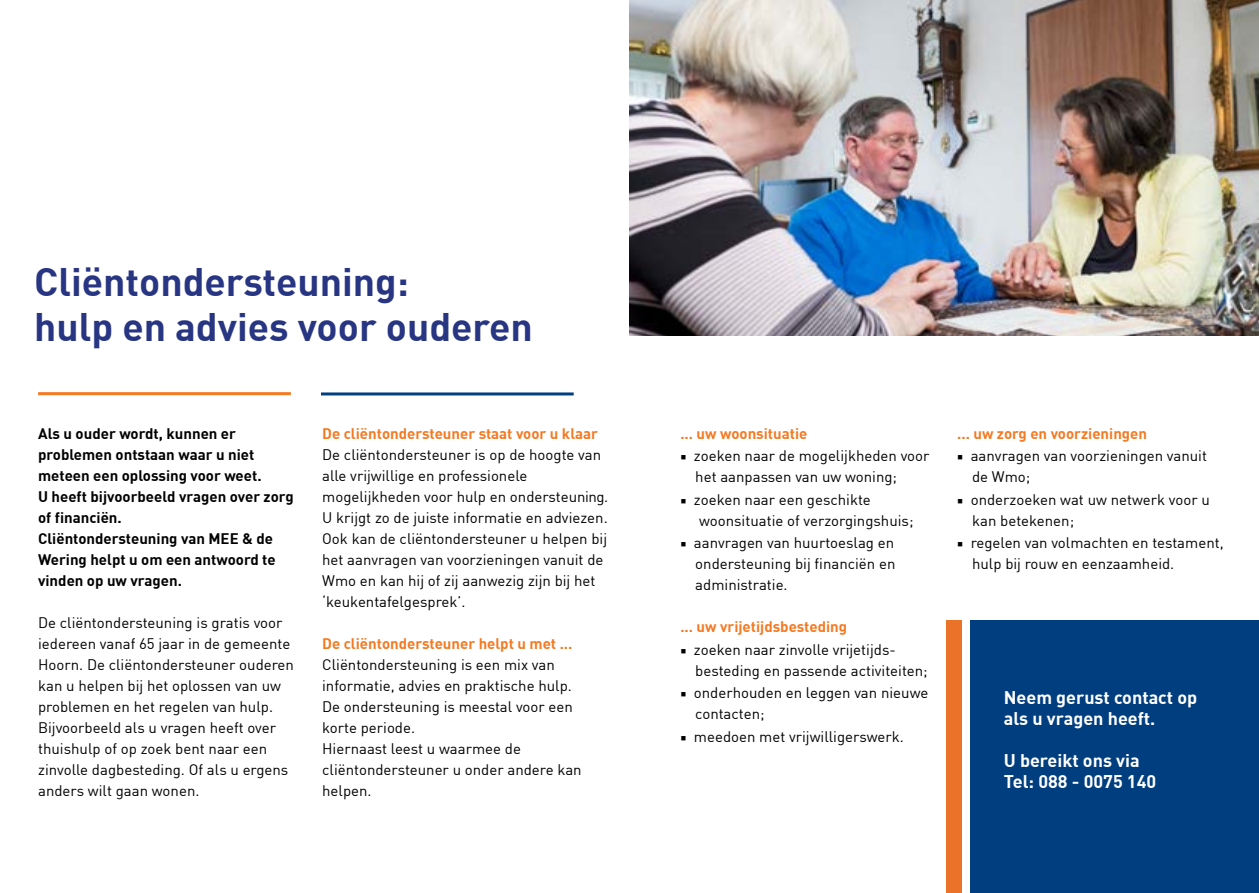
<style>
.page{position:relative;width:1259px;height:893px;background:#fff}
.page>*{position:absolute;margin:0;border:0;box-sizing:border-box;transform-origin:0 0}
.t1{font:700 39px/45px "DIN";color:#283583}
.t2{font:700 18px/21px "DIN";color:#fff}
.t3{font:15px/21px "DIN";color:#000}
.t4{font:700 15px/21px "DIN";color:#000}
.t5{font:700 15px "DIN";color:#f47921}
.s1{font-family:"Minion Pro"}
</style>
<div class="page">
<hr style="left:38px;top:392px;width:253px;height:3px;background:#f47921">
<hr style="left:321px;top:392px;width:253px;height:3px;background:#013e80">
<div style="left:971px;top:621px;width:288px;height:272px;background:#013e80"></div>
<div style="left:946px;top:621px;width:16px;height:272px;background:#ea7229"></div>
<img style="left:629px;top:0;width:630px;height:335px">
<h1 class="t1" style="left:34px;top:257px;width:500px">Cliëntondersteuning:<br>hulp en advies voor ouderen</h1>
<p class="t4" style="left:38px;top:422px;width:257px">Als u ouder wordt, kunnen er problemen ontstaan waar u niet meteen een oplossing voor weet.<br>U heeft bijvoorbeeld vragen over zorg of financiën.<br>Cliëntondersteuning van MEE &amp; de<br>Wering helpt u om een antwoord te vinden op uw vragen.</p>
<p class="t3" style="left:38px;top:612px;width:257px">De cliëntondersteuning is gratis voor iedereen vanaf 65 jaar in de gemeente Hoorn. De cliëntondersteuner ouderen kan u helpen bij het oplossen van uw problemen en het regelen van hulp.<br>Bijvoorbeeld als u vragen heeft over thuishulp of op zoek bent naar een zinvolle dagbesteding. Of als u ergens anders wilt gaan wonen.</p>
<p class="t5" style="left:322px;top:423px;width:277px">De cliëntondersteuner staat voor u klaar</p>
<p class="t3" style="left:322px;top:444px;width:287px">De cliëntondersteuner is op de hoogte van alle vrijwillige en professionele mogelijkheden voor hulp en ondersteuning.<br>U krijgt zo de juiste informatie en adviezen.<br>Ook kan de cliëntondersteuner u helpen bij het aanvragen van voorzieningen vanuit de Wmo en kan hij of zij aanwezig zijn bij het ‘keukentafelgesprek’.</p>
<p class="t5" style="left:322px;top:633px;width:252px">De cliëntondersteuner helpt u met ...</p>
<p class="t3" style="left:322px;top:654px;width:261px">Cliëntondersteuning is een mix van informatie, advies en praktische hulp.<br>De ondersteuning is meestal voor een korte periode.<br>Hiernaast leest u waarmee de cliëntondersteuner u onder andere kan helpen.</p>
<p class="t5" style="left:680px;top:423px;width:129px">... uw woonsituatie</p>
<p class="t3" style="left:695px;top:445px;width:236px;text-indent:-15px"><span class="s1">■</span> zoeken naar de mogelijkheden voor het aanpassen van uw woning;</p>
<p class="t3" style="left:699px;top:489px;width:216px;text-indent:-19px"><span class="s1">■</span> zoeken naar een geschikte woonsituatie of verzorgingshuis;</p>
<p class="t3" style="left:695px;top:532px;width:202px;text-align:justify;text-indent:-15px"><span class="s1">■</span> aanvragen van huurtoeslag en ondersteuning bij financiën en administratie.</p>
<p class="t5" style="left:680px;top:617px;width:168px">... uw vrijetijdsbesteding</p>
<p class="t3" style="left:695px;top:639px;width:234px;text-indent:-15px"><span class="s1">■</span> zoeken naar zinvolle vrijetijds&shy;besteding en passende activiteiten;</p>
<p class="t3" style="left:695px;top:682px;width:235px;text-indent:-15px"><span class="s1">■</span> onderhouden en leggen van nieuwe contacten;</p>
<p class="t3" style="left:680px;top:726px;width:225px"><span class="s1">■</span> meedoen met vrijwilligerswerk.</p>
<p class="t5" style="left:957px;top:423px;width:191px">... uw zorg en voorzieningen</p>
<p class="t3" style="left:972px;top:445px;width:236px;text-indent:-15px"><span class="s1">■</span> aanvragen van voorzieningen vanuit de Wmo;</p>
<p class="t3" style="left:972px;top:489px;width:239px;text-indent:-15px"><span class="s1">■</span> onderzoeken wat uw netwerk voor u kan betekenen;</p>
<p class="t3" style="left:972px;top:532px;width:253px;text-indent:-15px"><span class="s1">■</span> regelen van volmachten en testament, hulp bij rouw en eenzaamheid.</p>
<p class="t2" style="left:1003px;top:687px;width:195px">Neem gerust contact op als u vragen heeft.</p>
<p class="t2" style="left:1003px;top:750px;width:154px">U bereikt ons via<br>Tel: 088 - 0075 140</p>
</div>
